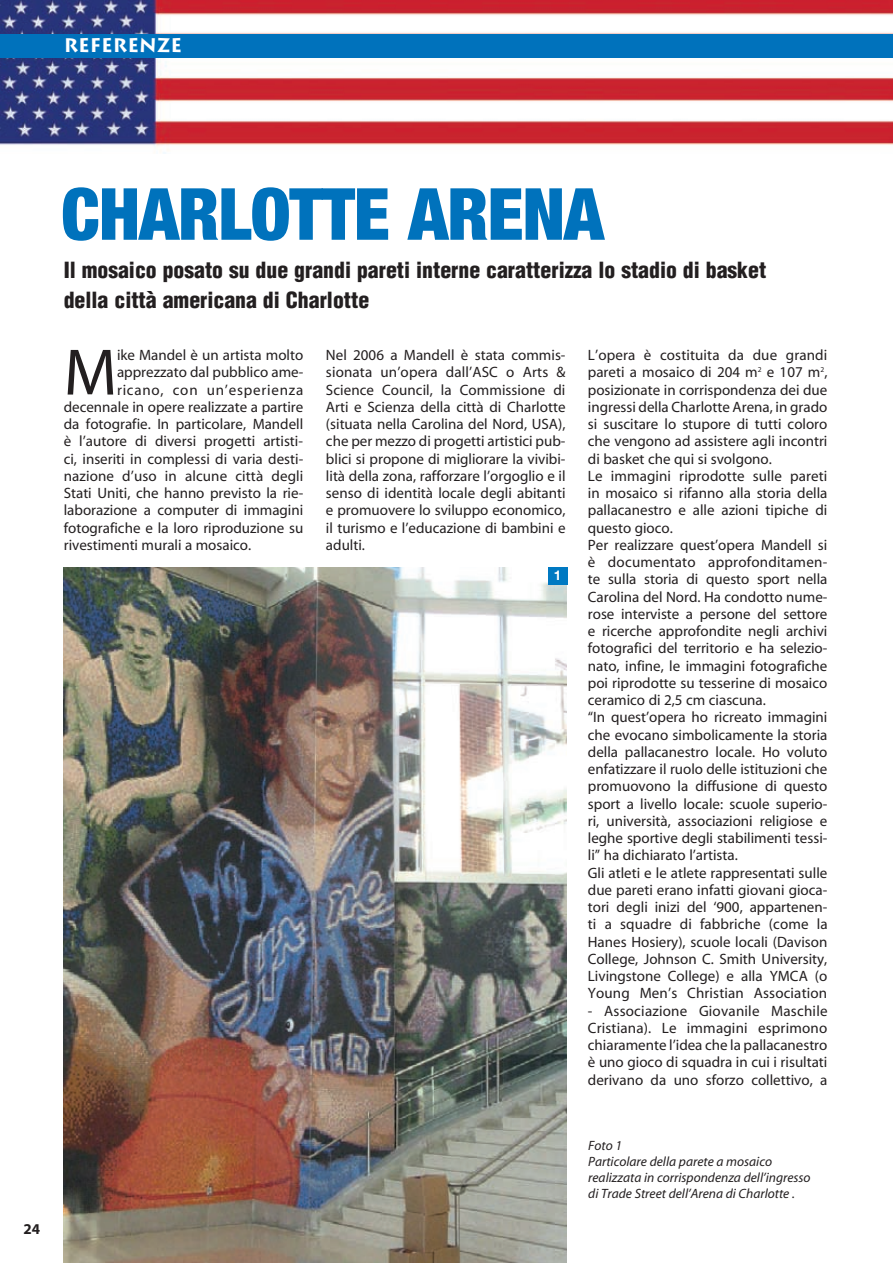
<style>
.page{position:relative;width:893px;height:1263px;background:#fff}
.page>*{position:absolute;margin:0;border:0;box-sizing:border-box;transform-origin:0 0}
.t1{font:900 condensed 72px "Helvetica Neue LT Std";letter-spacing:-.015em;color:#0072bc}
.t2{font:66.15px "Myriad";color:#231f20}
.t3{font:900 condensed 21.75px/30px "Helvetica LT Std";color:#231f20}
.t4{font:700 19.5px "Lithos Pro";color:#fff}
.t5{font:15px/17.2px "Myriad";color:#231f20;text-align:justify}
.t6{font:15px "Myriad";letter-spacing:.05em;color:#231f20}
.t7{font:700 15px "Myriad";color:#231f20}
.t8{font:italic 13.5px/16.2px "Myriad";color:#231f20}
.t9{font:700 13.5px "Helvetica Neue LT Std";color:#fff}
</style>
<div class="page">
<img style="left:0;top:0;width:893px;height:153px">
<div style="left:0;top:34px;width:893px;height:23px;background:#0072bc"></div>
<img style="left:64px;top:567px;width:503px;height:696px">
<div style="left:548px;top:567px;width:19px;height:17px;background:#0079c2"></div>
<p class="t4" style="left:64px;top:34px;width:120px">REFERENZE</p>
<p class="t7" style="left:24px;top:1221px;width:18px">24</p>
<p class="t1" style="left:61px;top:170px;width:544px">CHARLOTTE ARENA</p>
<p class="t3" style="left:64px;top:255px;width:704px">Il mosaico posato su due grandi pareti interne caratterizza lo stadio di basket della città americana di Charlotte</p>
<p class="t2" style="left:64px;top:340px;width:55px">M</p>
<p class="t5" style="left:117px;top:347px;width:188px">ike Mandel è un artista molto</p>
<p class="t5" style="left:117px;top:364px;width:188px">apprezzato dal pubblico ame-</p>
<p class="t6" style="left:117px;top:382px;width:188px">ricano, con un’esperienza</p>
<p class="t5" style="left:64px;top:399px;width:241px">decennale in opere realizzate a partire</p>
<p class="t5" style="left:64px;top:416px;width:241px">da fotografie. In particolare, Mandell</p>
<p class="t5" style="left:64px;top:433px;width:241px">è l’autore di diversi progetti artisti-</p>
<p class="t5" style="left:64px;top:451px;width:241px">ci, inseriti in complessi di varia desti-</p>
<p class="t5" style="left:64px;top:468px;width:241px">nazione d’uso in alcune città degli</p>
<p class="t5" style="left:64px;top:485px;width:241px">Stati Uniti, che hanno previsto la rie-</p>
<p class="t5" style="left:64px;top:502px;width:241px">laborazione a computer di immagini</p>
<p class="t5" style="left:64px;top:520px;width:241px">fotografiche e la loro riproduzione su</p>
<p class="t5" style="left:64px;top:537px;width:189px">rivestimenti murali a mosaico.</p>
<p class="t5" style="left:326px;top:347px;width:241px">Nel 2006 a Mandell è stata commis&shy;sionata un’opera dall’ASC o Arts &amp; Science Council, la Commissione di Arti e Scienza della città di Charlotte (situata nella Carolina del Nord, USA), che per mezzo di progetti artistici pub&shy;blici si propone di migliorare la vivibi&shy;lità della zona, rafforzare l’orgoglio e il senso di identità locale degli abitanti e promuovere lo sviluppo economico, il turismo e l’educazione di bambini e adulti.</p>
<p class="t9" style="left:554px;top:567px;width:9px">1</p>
<p class="t5" style="left:588px;top:347px;width:241px;text-align:left">L’opera è costituita da due grandi pareti a mosaico di 204 m<sup>2</sup> e 107 m<sup>2</sup>, posizionate in corrispondenza dei due ingressi della Charlotte Arena, in grado si suscitare lo stupore di tutti coloro che vengono ad assistere agli incontri di basket che qui si svolgono.<br>Le immagini riprodotte sulle pareti in mosaico si rifanno alla storia della pallacanestro e alle azioni tipiche di questo gioco.<br>Per realizzare quest’opera Mandell si è documentato approfonditamen&shy;te sulla storia di questo sport nella Carolina del Nord. Ha condotto nume&shy;rose interviste a persone del settore e ricerche approfondite negli archivi fotografici del territorio e ha selezio&shy;nato, infine, le immagini fotografiche poi riprodotte su tesserine di mosaico ceramico di 2,5 cm ciascuna.<br>“In quest’opera ho ricreato immagini che evocano simbolicamente la storia della pallacanestro locale. Ho voluto enfatizzare il ruolo delle istituzioni che promuovono la diffusione di questo sport a livello locale: scuole superio&shy;ri, università, associazioni religiose e leghe sportive degli stabilimenti tessi&shy;li” ha dichiarato l’artista.<br>Gli atleti e le atlete rappresentati sulle due pareti erano infatti giovani gioca&shy;tori degli inizi del ‘900, appartenen&shy;ti a squadre di fabbriche (come la Hanes Hosiery), scuole locali (Davison College, Johnson C. Smith University, Livingstone College) e alla YMCA (o Young Men’s Christian Association</p>
<p class="t5" style="left:588px;top:1003px;width:241px">- Associazione Giovanile Maschile Cristiana). Le immagini esprimono chiaramente l’idea che la pallacanestro è uno gioco di squadra in cui i risultati derivano da uno sforzo collettivo, a</p>
<p class="t8" style="left:588px;top:1138px;width:224px">Foto 1<br>Particolare della parete a mosaico realizzata in corrispondenza dell’ingresso di Trade Street dell’Arena di Charlotte .</p>
</div>
